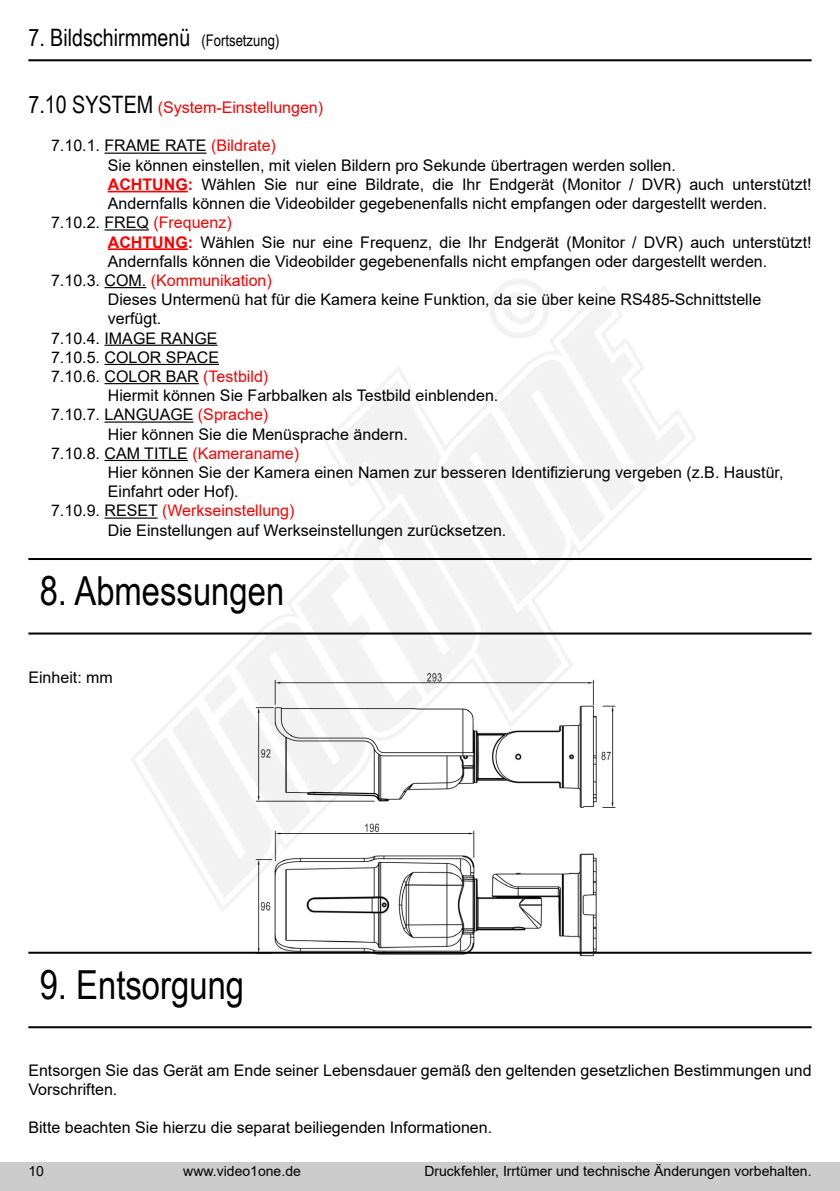
<style>
.page{position:relative;width:840px;height:1191px;background:#fff}
.page>*{position:absolute;margin:0;border:0;box-sizing:border-box;transform-origin:0 0}
.t1{font:40px "Arial Narrow";color:#000}
.t2{font:24px "Arial Narrow";color:#000}
.t3{font:16px/19.2px "Arial";color:#000}
.t4{font:16px "Arial";color:#fc0000}
.t5{font:14px "Arial";color:#000}
.s1{font-size:16px}
.s2{font-family:"Arial Narrow";font-size:24px;color:#000}
.s3{color:#fc0000}
.s4{font-weight:700;color:#fc0000}
.s5{color:#000}
</style>
<div class="page">
<div style="left:0;top:1162px;width:839px;height:29px;background:#ccc"></div>
<img style="left:28px;top:59px;width:784px;height:970px">
<h2 class="t2" style="left:28px;top:20px;width:252px">7. Bildschirmmenü <span class="s1">(Fortsetzung)</span></h2>
<p class="t4" style="left:28px;top:96px;width:296px"><span class="s2">7.10 SYSTEM</span> (System-Einstellungen)</p>
<p class="t3" style="left:51px;top:136px;width:226px">7.10.1. FRAME RATE <span class="s3">(Bildrate)</span></p>
<p class="t3" style="left:108px;top:155px;width:569px">Sie können einstellen, mit vielen Bildern pro Sekunde übertragen werden sollen.</p>
<p class="t3" style="left:108px;top:174px;width:705px"><span class="s4">ACHTUNG:</span> Wählen Sie nur eine Bildrate, die Ihr Endgerät (Monitor / DVR) auch unterstützt!</p>
<p class="t3" style="left:108px;top:194px;width:660px">Andernfalls können die Videobilder gegebenenfalls nicht empfangen oder dargestellt werden.</p>
<p class="t3" style="left:51px;top:213px;width:182px">7.10.2. FREQ <span class="s3">(Frequenz)</span></p>
<p class="t3" style="left:108px;top:232px;width:704px"><span class="s4">ACHTUNG:</span> Wählen Sie nur eine Frequenz, die Ihr Endgerät (Monitor / DVR) auch unterstützt!</p>
<p class="t3" style="left:108px;top:251px;width:660px">Andernfalls können die Videobilder gegebenenfalls nicht empfangen oder dargestellt werden.</p>
<p class="t4" style="left:51px;top:269px;width:222px"><span class="s5">7.10.3. COM.</span> (Kommunikation)</p>
<p class="t3" style="left:108px;top:290px;width:654px">Dieses Untermenü hat für die Kamera keine Funktion, da sie über keine RS485-Schnittstelle</p>
<p class="t3" style="left:108px;top:309px;width:55px">verfügt.</p>
<p class="t3" style="left:51px;top:328px;width:168px">7.10.4. IMAGE RANGE</p>
<p class="t3" style="left:51px;top:347px;width:169px">7.10.5. COLOR SPACE</p>
<p class="t3" style="left:51px;top:366px;width:218px">7.10.6. COLOR BAR <span class="s3">(Testbild)</span></p>
<p class="t3" style="left:108px;top:386px;width:392px">Hiermit können Sie Farbbalken als Testbild einblenden.</p>
<p class="t3" style="left:51px;top:405px;width:218px">7.10.7. LANGUAGE <span class="s3">(Sprache)</span></p>
<p class="t3" style="left:108px;top:424px;width:301px">Hier können Sie die Menüsprache ändern.</p>
<p class="t3" style="left:51px;top:443px;width:249px">7.10.8. CAM TITLE <span class="s3">(Kameraname)</span></p>
<p class="t3" style="left:108px;top:462px;width:677px">Hier können Sie der Kamera einen Namen zur besseren Identifizierung vergeben (z.B. Haustür,</p>
<p class="t3" style="left:108px;top:482px;width:132px">Einfahrt oder Hof).</p>
<p class="t4" style="left:51px;top:500px;width:245px"><span class="s5">7.10.9. RESET</span> (Werkseinstellung)</p>
<p class="t3" style="left:108px;top:520px;width:400px">Die Einstellungen auf Werkseinstellungen zurücksetzen.</p>
<h1 class="t1" style="left:40px;top:562px;width:246px">8. Abmessungen</h1>
<p class="t3" style="left:28px;top:667px;width:86px">Einheit: mm</p>
<h1 class="t1" style="left:40px;top:955px;width:206px">9. Entsorgung</h1>
<p class="t3" style="left:28px;top:1060px;width:784px">Entsorgen Sie das Gerät am Ende seiner Lebensdauer gemäß den geltenden gesetzlichen Bestimmungen und<br>Vorschriften.</p>
<p class="t3" style="left:28px;top:1118px;width:465px">Bitte beachten Sie hierzu die separat beiliegenden Informationen.</p>
<p class="t5" style="left:28px;top:1161px;width:17px">10</p>
<p class="t5" style="left:183px;top:1161px;width:119px">www.video1one.de</p>
<p class="t5" style="left:424px;top:1161px;width:388px">Druckfehler, Irrtümer und technische Änderungen vorbehalten.</p>
</div>
